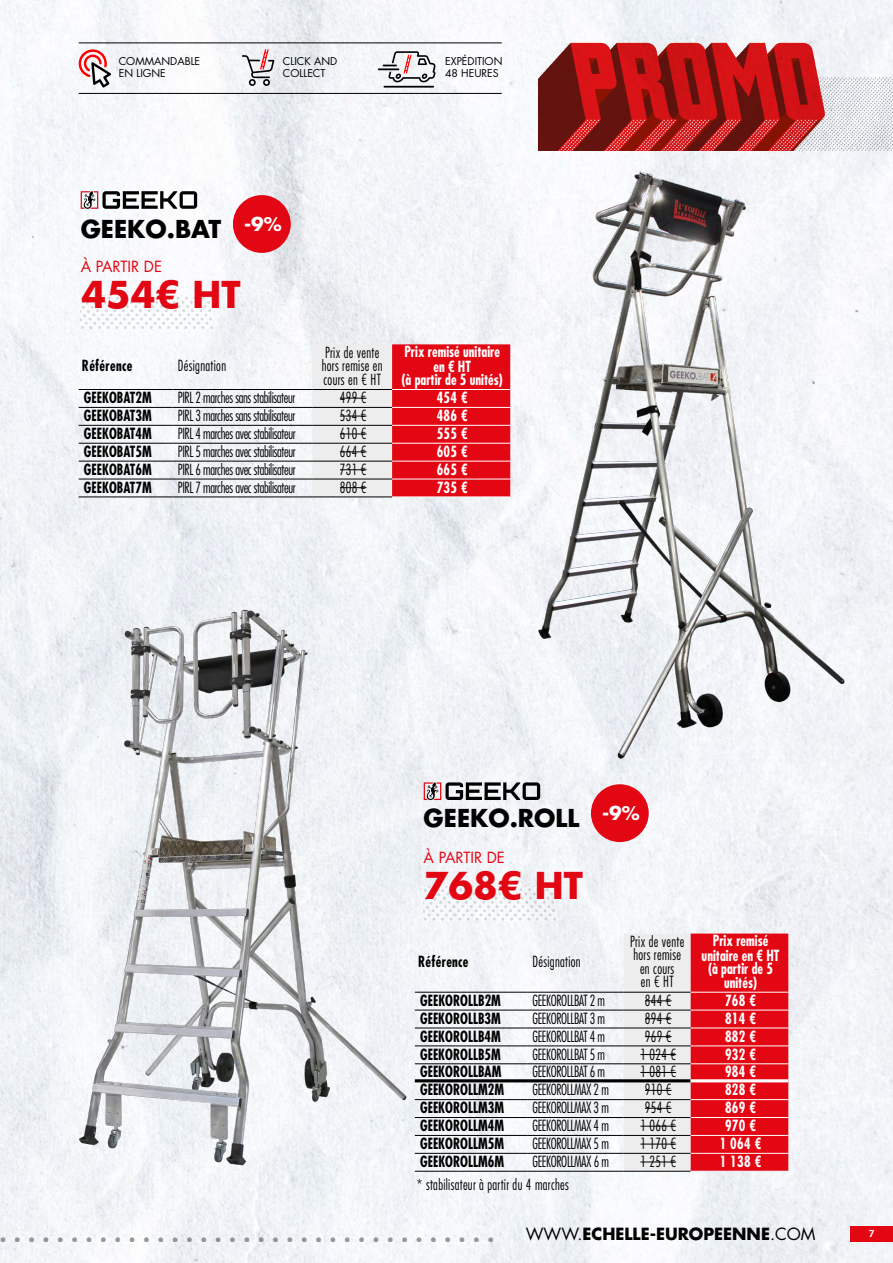
<style>
.page{position:relative;width:893px;height:1263px;background:#fff}
.page>*{position:absolute;margin:0;border:0;box-sizing:border-box;transform-origin:0 0}
.t1{font:700 36px "Futura Std";color:#e30613}
.t2{font:700 24px "Futura Std";color:#000}
.t3{font:700 18.45px "Futura Std";color:#fff}
.t4{font:700 16.35px "Futura Std";color:#000}
.t5{font:300 condensed 15px "Futura Std";letter-spacing:-.025em;color:#000;scale:.9 1}
.t6{font:700 condensed 15px "Futura Std";color:#000;scale:.9 1}
.t7{font:700 condensed 15px/15px "Futura Std";color:#fff;text-align:center;scale:.9 1}
.t8{font:300 condensed 15px/13.5px "Futura Std";letter-spacing:.025em;color:#000;scale:.9 1}
.t9{font:15px "Futura Std";color:#e30613}
.t10{font:700 condensed 15px "Futura Std";letter-spacing:.025em;color:#000;scale:.9 1}
.t11{font:10.5px/12.6px "Futura Std";color:#000}
.t12{font:900 10.5px "Axia Stencil";color:#fff}
.s1{font-weight:400}
</style>
<div class="page">
<img style="left:0;top:0;width:893px;height:1263px">
<svg style="left:242px;top:49px;width:32px;height:37px"></svg>
<svg style="left:378px;top:51px;width:58px;height:37px"></svg>
<svg style="left:79px;top:49px;width:32px;height:39px"></svg>
<hr style="left:79px;top:93px;width:423px;height:1px;background:#000">
<hr style="left:79px;top:43px;width:423px;height:1px;background:#000">
<img style="left:537px;top:151px;width:312px;height:612px">
<img style="left:81px;top:295px;width:131px;height:34px">
<svg style="left:81px;top:191px;width:116px;height:18px"></svg>
<hr style="left:79px;top:407px;width:94px;height:1px;background:#000">
<hr style="left:173px;top:407px;width:139px;height:1px;background:#000">
<hr style="left:79px;top:425px;width:94px;height:1px;background:#000">
<hr style="left:173px;top:425px;width:139px;height:1px;background:#000">
<hr style="left:79px;top:443px;width:94px;height:1px;background:#000">
<hr style="left:173px;top:443px;width:139px;height:1px;background:#000">
<hr style="left:79px;top:461px;width:94px;height:1px;background:#000">
<hr style="left:173px;top:461px;width:139px;height:1px;background:#000">
<hr style="left:79px;top:479px;width:94px;height:1px;background:#000">
<hr style="left:173px;top:479px;width:139px;height:1px;background:#000">
<hr style="left:79px;top:497px;width:94px;height:1px;background:#000">
<hr style="left:173px;top:497px;width:139px;height:1px;background:#000">
<hr style="left:312px;top:497px;width:80px;height:1px;background:#000">
<hr style="left:79px;top:389px;width:94px;height:1px;background:#000">
<hr style="left:173px;top:389px;width:139px;height:1px;background:#000">
<hr style="left:392px;top:497px;width:118px;height:1px;background:#fff">
<svg style="left:312px;top:344px;width:198px;height:153px"></svg>
<img style="left:76px;top:599px;width:332px;height:573px">
<img style="left:424px;top:886px;width:131px;height:34px">
<svg style="left:424px;top:782px;width:116px;height:18px"></svg>
<hr style="left:415px;top:1010px;width:112px;height:1px;background:#000">
<hr style="left:527px;top:1010px;width:97px;height:1px;background:#000">
<hr style="left:415px;top:1027px;width:112px;height:1px;background:#000">
<hr style="left:527px;top:1027px;width:97px;height:1px;background:#000">
<hr style="left:415px;top:1045px;width:112px;height:1px;background:#000">
<hr style="left:527px;top:1045px;width:97px;height:1px;background:#000">
<hr style="left:415px;top:1063px;width:112px;height:1px;background:#000">
<hr style="left:527px;top:1063px;width:97px;height:1px;background:#000">
<hr style="left:415px;top:1099px;width:112px;height:1px;background:#000">
<hr style="left:527px;top:1099px;width:97px;height:1px;background:#000">
<hr style="left:415px;top:1117px;width:112px;height:1px;background:#000">
<hr style="left:527px;top:1117px;width:97px;height:1px;background:#000">
<hr style="left:415px;top:1135px;width:112px;height:1px;background:#000">
<hr style="left:527px;top:1135px;width:97px;height:1px;background:#000">
<hr style="left:415px;top:1153px;width:112px;height:1px;background:#000">
<hr style="left:527px;top:1153px;width:97px;height:1px;background:#000">
<hr style="left:415px;top:1171px;width:112px;height:1px;background:#000">
<hr style="left:527px;top:1171px;width:97px;height:1px;background:#000">
<hr style="left:624px;top:1171px;width:67px;height:1px;background:#000">
<hr style="left:415px;top:992px;width:112px;height:1px;background:#000">
<hr style="left:527px;top:992px;width:97px;height:1px;background:#000">
<hr style="left:691px;top:1171px;width:97px;height:1px;background:#fff">
<svg style="left:624px;top:933px;width:164px;height:238px"></svg>
<hr style="left:640px;top:1126px;width:36px;height:1px;background:#000">
<hr style="left:640px;top:1144px;width:36px;height:1px;background:#000">
<hr style="left:640px;top:1161px;width:36px;height:1px;background:#000">
<div style="left:591px;top:784px;width:58px;height:58px;background:#e30613;border-radius:50%"></div>
<div style="left:233px;top:195px;width:58px;height:58px;background:#e30613;border-radius:50%"></div>
<hr style="left:415px;top:1079px;width:276px;height:3px;background:#000">
<hr style="left:691px;top:1079px;width:97px;height:3px;background:#fff">
<div style="left:850px;top:1226px;width:43px;height:16px;background:#e30613"></div>
<img style="left:0;top:1235px;width:501px;height:7px">
<img style="left:539px;top:43px;width:354px;height:108px">
<img style="left:0;top:43px;width:1px;height:108px">
<p class="t11" style="left:119px;top:55px;width:83px">COMMANDABLE<br>EN LIGNE</p>
<p class="t11" style="left:283px;top:55px;width:56px">CLICK AND<br>COLLECT</p>
<p class="t11" style="left:445px;top:55px;width:59px">EXPÉDITION<br>48 HEURES</p>
<p class="t3" style="left:244px;top:211px;width:39px">-9%</p>
<h2 class="t2" style="left:81px;top:213px;width:142px">GEEKO.BAT</h2>
<p class="t9" style="left:81px;top:257px;width:83px">À PARTIR DE</p>
<h1 class="t1" style="left:81px;top:271px;width:161px">454€ HT</h1>
<p class="t10" style="left:82px;top:356px;width:58px">Référence</p>
<p class="t8" style="left:178px;top:359px;width:55px">Désignation</p>
<p class="t8" style="left:322px;top:345px;width:69px">Prix de vente hors remise en cours en € HT</p>
<p class="t7" style="left:404px;top:344px;width:108px">Prix remisé unitaire en € HT</p>
<p class="t7" style="left:401px;top:372px;width:114px">(à partir de 5 unités)</p>
<p class="t6" style="left:84px;top:388px;width:77px">GEEKOBAT2M</p>
<p class="t5" style="left:178px;top:389px;width:132px">PIRL 2 marches sans stabilisateur</p>
<p class="t5" style="left:340px;top:389px;width:31px">499 €</p>
<p class="t7" style="left:437px;top:390px;width:36px">454 €</p>
<p class="t6" style="left:84px;top:406px;width:77px">GEEKOBAT3M</p>
<p class="t5" style="left:178px;top:407px;width:132px">PIRL 3 marches sans stabilisateur</p>
<p class="t5" style="left:340px;top:407px;width:31px">534 €</p>
<p class="t7" style="left:437px;top:408px;width:36px">486 €</p>
<p class="t6" style="left:84px;top:424px;width:77px">GEEKOBAT4M</p>
<p class="t5" style="left:178px;top:425px;width:132px">PIRL 4 marches avec stabilisateur</p>
<p class="t5" style="left:340px;top:425px;width:31px">610 €</p>
<p class="t7" style="left:437px;top:426px;width:36px">555 €</p>
<p class="t6" style="left:84px;top:442px;width:77px">GEEKOBAT5M</p>
<p class="t5" style="left:178px;top:442px;width:132px">PIRL 5 marches avec stabilisateur</p>
<p class="t5" style="left:340px;top:442px;width:31px">664 €</p>
<p class="t7" style="left:437px;top:444px;width:36px">605 €</p>
<p class="t6" style="left:84px;top:460px;width:77px">GEEKOBAT6M</p>
<p class="t5" style="left:178px;top:460px;width:132px">PIRL 6 marches avec stabilisateur</p>
<p class="t5" style="left:340px;top:460px;width:31px">731 €</p>
<p class="t7" style="left:437px;top:462px;width:36px">665 €</p>
<p class="t6" style="left:84px;top:478px;width:77px">GEEKOBAT7M</p>
<p class="t5" style="left:178px;top:478px;width:132px">PIRL 7 marches avec stabilisateur</p>
<p class="t5" style="left:340px;top:478px;width:31px">808 €</p>
<p class="t7" style="left:437px;top:480px;width:36px">735 €</p>
<h2 class="t2" style="left:424px;top:802px;width:157px">GEEKO.ROLL</h2>
<p class="t9" style="left:424px;top:848px;width:83px">À PARTIR DE</p>
<h1 class="t1" style="left:424px;top:862px;width:161px">768€ HT</h1>
<p class="t10" style="left:418px;top:952px;width:58px">Référence</p>
<p class="t8" style="left:532px;top:955px;width:55px">Désignation</p>
<p class="t3" style="left:602px;top:800px;width:39px">-9%</p>
<p class="t8" style="left:630px;top:934px;width:62px;text-align:center">Prix de vente hors remise en cours<br>en € HT</p>
<p class="t7" style="left:702px;top:933px;width:88px">Prix remisé unitaire en € HT</p>
<p class="t7" style="left:708px;top:962px;width:74px;line-height:13.5px">(à partir de 5 unités)</p>
<p class="t6" style="left:420px;top:991px;width:91px">GEEKOROLLB2M</p>
<p class="t5" style="left:532px;top:991px;width:82px">GEEKOROLLBAT 2 m</p>
<p class="t5" style="left:645px;top:991px;width:31px">844 €</p>
<p class="t7" style="left:725px;top:993px;width:36px">768 €</p>
<p class="t6" style="left:420px;top:1009px;width:91px">GEEKOROLLB3M</p>
<p class="t5" style="left:532px;top:1009px;width:82px">GEEKOROLLBAT 3 m</p>
<p class="t5" style="left:645px;top:1009px;width:31px">894 €</p>
<p class="t7" style="left:725px;top:1011px;width:36px">814 €</p>
<p class="t6" style="left:420px;top:1027px;width:91px">GEEKOROLLB4M</p>
<p class="t5" style="left:532px;top:1027px;width:82px">GEEKOROLLBAT 4 m</p>
<p class="t5" style="left:645px;top:1027px;width:31px">969 €</p>
<p class="t7" style="left:725px;top:1029px;width:36px">882 €</p>
<p class="t6" style="left:420px;top:1045px;width:91px">GEEKOROLLB5M</p>
<p class="t5" style="left:532px;top:1045px;width:82px">GEEKOROLLBAT 5 m</p>
<p class="t5" style="left:640px;top:1045px;width:41px">1 024 €</p>
<p class="t7" style="left:725px;top:1046px;width:36px">932 €</p>
<p class="t6" style="left:420px;top:1062px;width:92px">GEEKOROLLBAM</p>
<p class="t5" style="left:532px;top:1063px;width:82px">GEEKOROLLBAT 6 m</p>
<p class="t5" style="left:640px;top:1063px;width:41px">1 081 €</p>
<p class="t7" style="left:725px;top:1064px;width:36px">984 €</p>
<p class="t6" style="left:420px;top:1080px;width:95px">GEEKOROLLM2M</p>
<p class="t5" style="left:532px;top:1081px;width:86px">GEEKOROLLMAX 2 m</p>
<p class="t5" style="left:645px;top:1081px;width:31px">910 €</p>
<p class="t7" style="left:725px;top:1082px;width:36px">828 €</p>
<p class="t6" style="left:420px;top:1098px;width:95px">GEEKOROLLM3M</p>
<p class="t5" style="left:532px;top:1099px;width:86px">GEEKOROLLMAX 3 m</p>
<p class="t5" style="left:645px;top:1099px;width:31px">954 €</p>
<p class="t7" style="left:725px;top:1100px;width:36px">869 €</p>
<p class="t6" style="left:420px;top:1116px;width:95px">GEEKOROLLM4M</p>
<p class="t5" style="left:532px;top:1117px;width:86px">GEEKOROLLMAX 4 m</p>
<p class="t5" style="left:640px;top:1117px;width:41px">1 066 €</p>
<p class="t7" style="left:725px;top:1118px;width:36px">970 €</p>
<p class="t6" style="left:420px;top:1134px;width:95px">GEEKOROLLM5M</p>
<p class="t5" style="left:532px;top:1135px;width:86px">GEEKOROLLMAX 5 m</p>
<p class="t5" style="left:640px;top:1135px;width:41px">1 170 €</p>
<p class="t7" style="left:720px;top:1136px;width:48px">1 064 €</p>
<p class="t6" style="left:420px;top:1152px;width:95px">GEEKOROLLM6M</p>
<p class="t5" style="left:532px;top:1152px;width:86px">GEEKOROLLMAX 6 m</p>
<p class="t5" style="left:640px;top:1152px;width:41px">1 251 €</p>
<p class="t7" style="left:720px;top:1154px;width:48px">1 138 €</p>
<p class="t8" style="left:417px;top:1178px;width:170px">* stabilisateur à partir du 4 marches</p>
<p class="t4" style="left:526px;top:1222px;width:291px"><span class="s1">WWW.</span>ECHELLE-EUROPEENNE<span class="s1">.COM</span></p>
<p class="t12" style="left:869px;top:1227px;width:6px">7</p>
</div>
